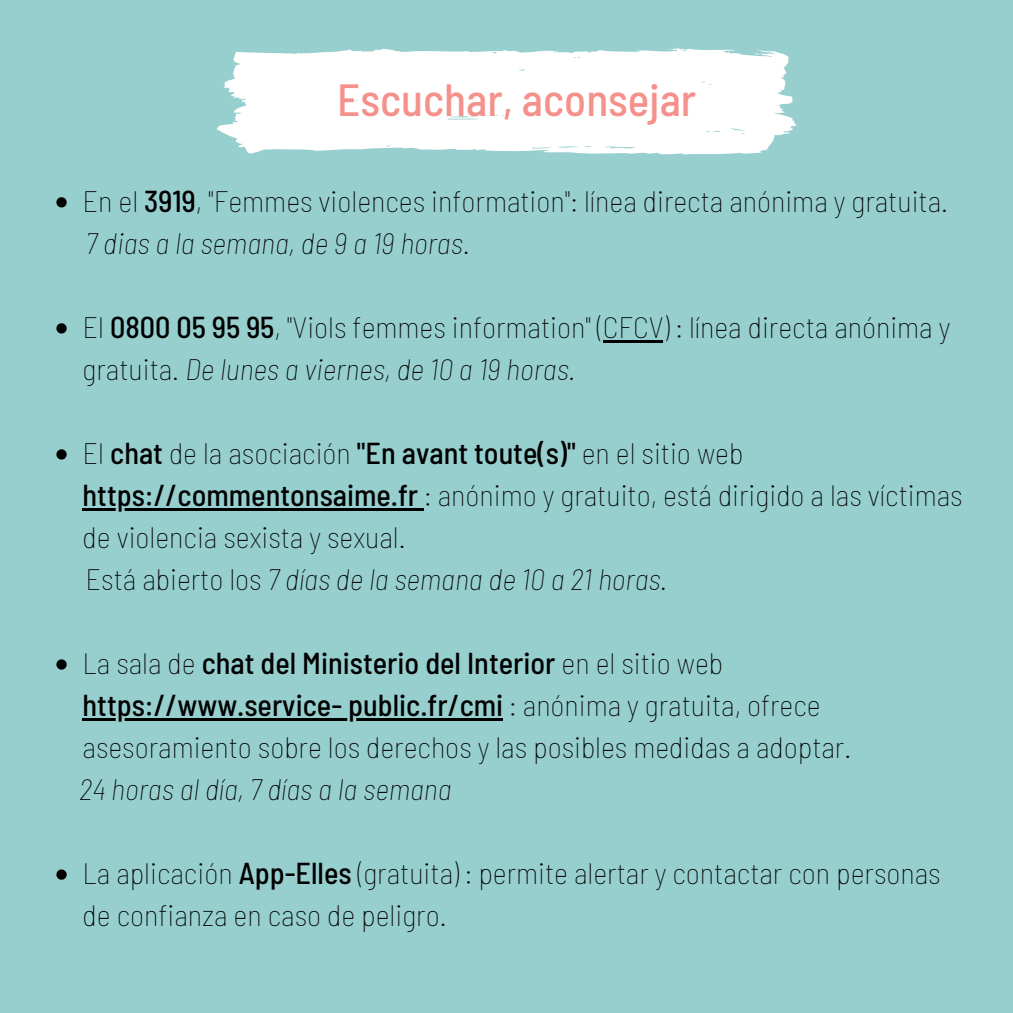
<style>
.page{position:relative;width:1013px;height:1013px;background:#fff}
.page>*{position:absolute;margin:0;border:0;box-sizing:border-box;transform-origin:0 0}
.t1{font:500 semi-condensed 45px "Barlow";color:#f5918b}
.t2{font:100 semi-condensed 30.12px/42px "Barlow";color:#000}
.t3{font:italic 100 semi-condensed 30.12px "Barlow";color:#000}
.s1{font-weight:500}
.s2{font-style:normal}
.s3{font-style:italic}
</style>
<div class="page">
<div style="left:0;top:0;width:1012px;height:1012px;background:#97cfcf"></div>
<svg style="left:217px;top:48px;width:579px;height:107px;background:#f2f9f9"></svg>
<svg style="left:56px;top:197px;width:11px;height:10px"></svg>
<svg style="left:56px;top:323px;width:11px;height:10px"></svg>
<hr style="left:603px;top:340px;width:66px;height:3px;background:#000">
<svg style="left:56px;top:449px;width:11px;height:10px"></svg>
<hr style="left:83px;top:508px;width:341px;height:3px;background:#000">
<svg style="left:56px;top:659px;width:11px;height:10px"></svg>
<hr style="left:83px;top:718px;width:420px;height:3px;background:#000">
<svg style="left:56px;top:869px;width:11px;height:10px"></svg>
<h1 class="t1" style="left:337px;top:71px;width:360px">Escuchar, aconsejar</h1>
<p class="t2" style="left:83px;top:179px;width:867px">En el <span class="s1">3919</span>, "Femmes violences information": línea directa anónima y gratuita.</p>
<p class="t3" style="left:86px;top:224px;width:385px">7 dias a la semana, de 9 a 19 horas<span class="s2">.</span></p>
<p class="t2" style="left:83px;top:305px;width:869px">El <span class="s1">0800 05 95 95</span>, "Viols femmes information" (CFCV) : línea directa anónima y gratuita. <span class="s3">De lunes a viernes, de 10 a 19 horas.</span></p>
<p class="t2" style="left:83px;top:431px;width:881px">El <span class="s1">chat</span> de la asociación <span class="s1">"En avant toute(s)"</span> en el sitio web <span class="s1">https://commentonsaime.fr</span> : anónimo y gratuito, está dirigido a las víctimas de violencia sexista y sexual.</p>
<p class="t3" style="left:86px;top:560px;width:583px"><span class="s2">Está abierto los</span> 7 días de la semana de 10 a 21 horas.</p>
<p class="t2" style="left:83px;top:641px;width:770px">La sala de <span class="s1">chat del Ministerio del Interior</span> en el sitio web <span class="s1">https://www.service- public.fr/cmi</span> : anónima y gratuita, ofrece asesoramiento sobre los derechos y las posibles medidas a adoptar.</p>
<p class="t3" style="left:79px;top:770px;width:374px">24 horas al día, 7 días a la semana</p>
<p class="t2" style="left:83px;top:851px;width:859px">La aplicación <span class="s1">App-Elles</span> (gratuita) : permite alertar y contactar con personas de confianza en caso de peligro.</p>
</div>
